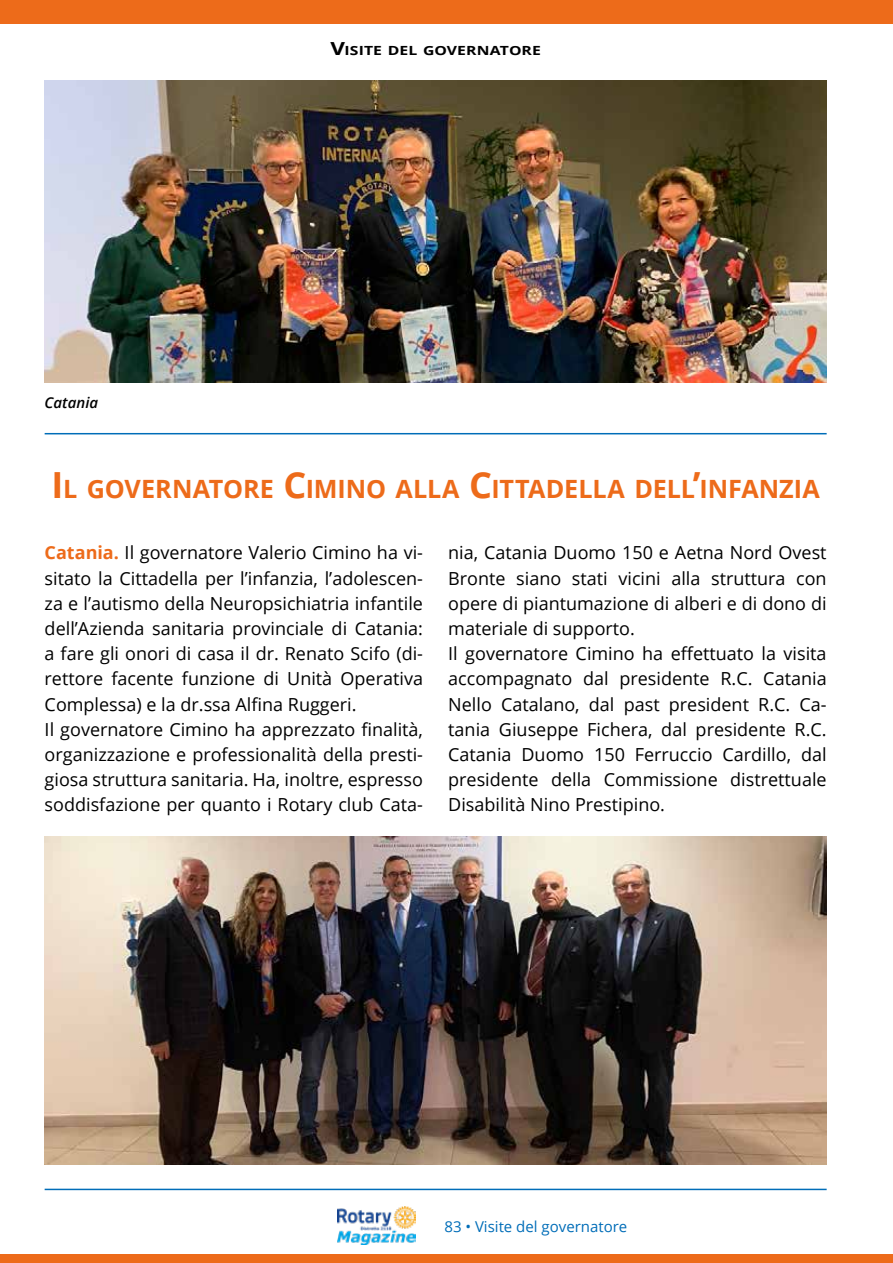
<style>
.page{position:relative;width:893px;height:1263px;background:#fff}
.page>*{position:absolute;margin:0;border:0;box-sizing:border-box;transform-origin:0 0}
.t1{font:700 25.2px "Open Sans";color:#ed6b1a}
.t2{font:18px/25.2px "Open Sans";color:#000}
.t3{font:15px "Open Sans";color:#006db8}
.t4{font:italic 600 15px "Open Sans";color:#000}
.t5{font:700 12.6px "Open Sans";color:#000;scale:1.25 1}
.s1{font-size:18px}
.s2{font-size:36px}
.s3{font-weight:700;color:#ed6b1a}
</style>
<div class="page">
<img style="left:337px;top:1206px;width:79px;height:39px">
<hr style="left:45px;top:1189px;width:782px;height:1px;background:#006db8">
<div style="left:0;top:1254px;width:893px;height:9px;background:#ed6b1a"></div>
<div style="left:0;top:0;width:893px;height:23px;background:#ed6b1a"></div>
<img style="left:45px;top:80px;width:782px;height:303px">
<img style="left:45px;top:836px;width:782px;height:328px">
<hr style="left:45px;top:433px;width:782px;height:1px;background:#006db8">
<p class="t4" style="left:45px;top:392px;width:55px">Catania</p>
<p class="t5" style="left:330px;top:42px;width:18px"><span class="s1">V</span>ISITE</p>
<p class="t5" style="left:388px;top:42px;width:9px">DEL</p>
<p class="t5" style="left:423px;top:42px;width:10px">GOVERNATORE</p>
<p class="t1" style="left:52px;top:471px;width:54px"><span class="s2">I</span>L GOVERNATORE</p>
<p class="t1" style="left:283px;top:471px;width:71px"><span class="s2">C</span>IMINO</p>
<p class="t1" style="left:395px;top:471px;width:18px">ALLA</p>
<p class="t1" style="left:469px;top:471px;width:38px"><span class="s2">C</span>ITTADELLA</p>
<p class="t1" style="left:634px;top:471px;width:124px">DELL<span class="s2">’</span>IN FANZIA</p>
<p class="t2" style="left:45px;top:540px;width:380px"><span class="s3">Catania.</span> Il governatore Valerio Cimino ha vi&shy;sitato la Cittadella per l’infanzia, l’adolescen&shy;za e l’autismo della Neuropsichiatria infantile dell’Azienda sanitaria provinciale di Catania: a fare gli onori di casa il dr. Renato Scifo (di&shy;rettore facente funzione di Unità Operativa Complessa) e la dr.ssa Alfina Ruggeri.<br>Il governatore Cimino ha apprezzato finalità, organizzazione e professionalità della presti&shy;giosa struttura sanitaria. Ha, inoltre, espresso soddisfazione per quanto i Rotary club Cata-</p>
<p class="t2" style="left:448px;top:540px;width:380px">nia, Catania Duomo 150 e Aetna Nord Ovest Bronte siano stati vicini alla struttura con opere di piantumazione di alberi e di dono di materiale di supporto.<br>Il governatore Cimino ha effettuato la visita accompagnato dal presidente R.C. Catania Nello Catalano, dal past president R.C. Ca&shy;tania Giuseppe Fichera, dal presidente R.C.<br>Catania Duomo 150 Ferruccio Cardillo, dal presidente della Commissione distrettuale Disabilità Nino Prestipino.</p>
<p class="t3" style="left:444px;top:1216px;width:184px">83 • Visite del governatore</p>
</div>
